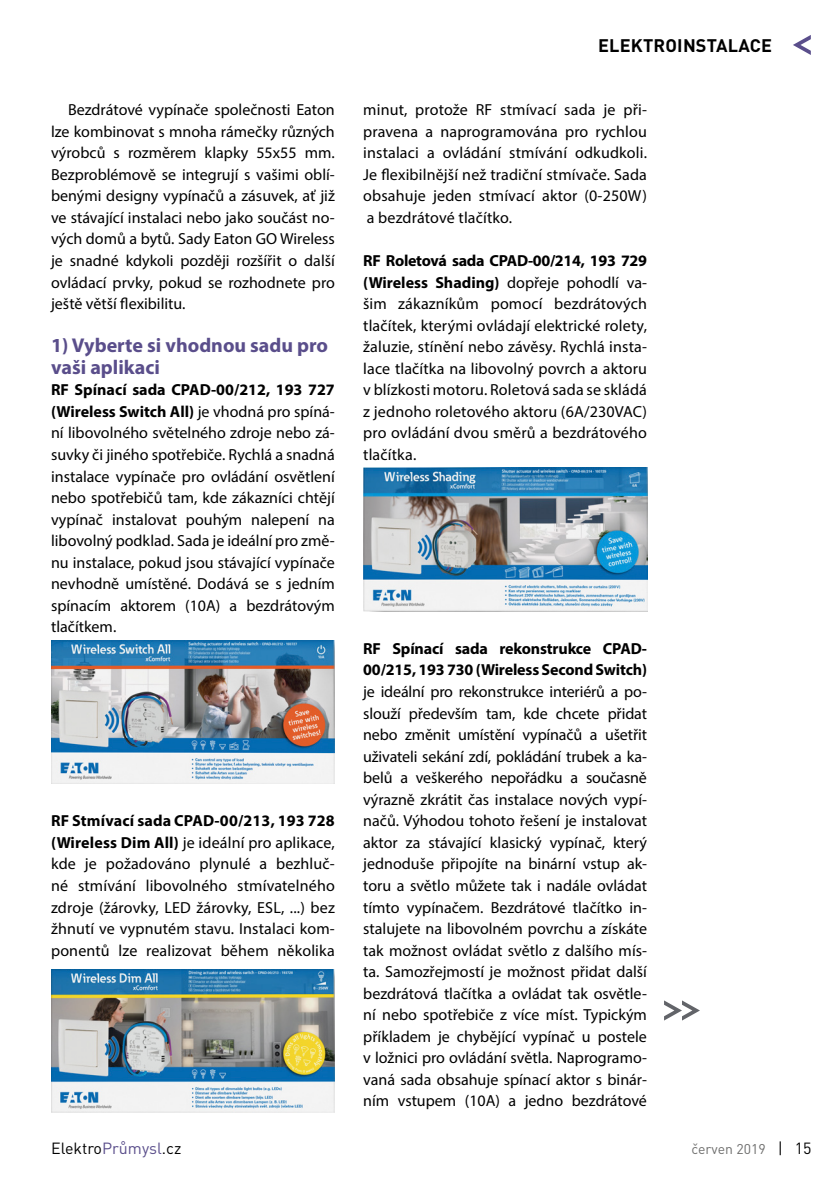
<style>
.page{position:relative;width:840px;height:1191px;background:#fff}
.page>*{position:absolute;margin:0;border:0;box-sizing:border-box;transform-origin:0 0}
.Nadpis{font:700 20px/21.6px "Myriad Pro";color:#5a4e8b}
.t1{font:700 18px "DIN Pro";letter-spacing:.01em;color:#000}
.Text_-_prni_odstavec{font:16px/21.6px "Myriad Pro";letter-spacing:.005em;color:#000;text-align:justify}
.Text_-_další_odstave{font:16px/21.6px "Myriad Pro";color:#000;text-align:justify}
.t2{font:16px "DIN Pro";color:#000}
.t3{font:14px "DIN Pro";color:#6f6f6e}
.s1{font-weight:700}
.s2{color:#5a4e8b}
.s3{font-size:16px;color:#000}
</style>
<div class="page">
<svg style="left:793px;top:35px;width:17px;height:20px"></svg>
<img style="left:51px;top:641px;width:283px;height:142px">
<img style="left:51px;top:970px;width:283px;height:142px">
<img style="left:363px;top:467px;width:283px;height:144px">
<svg style="left:664px;top:1000px;width:35px;height:20px"></svg>
<p class="Text_-_další_odstave" style="left:51px;top:99px;width:285px;text-indent:17px">Bezdrátové vypínače společnosti Eaton lze kombinovat s mnoha rámečky různých výrobců s rozměrem klapky 55x55 mm.<br>Bezproblémově se integrují s vašimi oblí&shy;benými designy vypínačů a zásuvek, ať již ve stávající instalaci nebo jako součást no&shy;vých domů a bytů. Sady Eaton GO Wireless je snadné kdykoli později rozšířit o další ovládací prvky, pokud se rozhodnete pro ještě větší flexibilitu.</p>
<p class="Nadpis" style="left:51px;top:334px;width:278px">1) Vyberte si vhodnou sadu pro vaši aplikaci</p>
<p class="Text_-_prni_odstavec" style="left:51px;top:379px;width:285px"><span class="s1">RF Spínací sada CPAD-00/212, 193 727 (Wireless Switch All)</span> je vhodná pro spíná&shy;ní libovolného světelného zdroje nebo zá&shy;suvky či jiného spotřebiče. Rychlá a snadná instalace vypínače pro ovládání osvětlení nebo spotřebičů tam, kde zákazníci chtějí vypínač instalovat pouhým nalepení na libovolný podklad. Sada je ideální pro změ&shy;nu instalace, pokud jsou stávající vypínače nevhodně umístěné. Dodává se s jedním spínacím aktorem (10A) a bezdrátovým tlačítkem.</p>
<p class="Text_-_prni_odstavec" style="left:51px;top:810px;width:285px"><span class="s1">RF Stmívací sada CPAD-00/213, 193 728 (Wireless Dim All)</span> je ideální pro aplikace, kde je požadováno plynulé a bezhluč&shy;né stmívání libovolného stmívatelného zdroje (žárovky, LED žárovky, ESL, ...) bez žhnutí ve vypnutém stavu. Instalaci kom&shy;ponentů lze realizovat během několika</p>
<p class="t2" style="left:51px;top:1137px;width:132px">Elektro<span class="s2">Průmysl</span>.cz</p>
<p class="t1" style="left:598px;top:33px;width:175px">ELEKTROINSTALACE</p>
<p class="Text_-_prni_odstavec" style="left:363px;top:99px;width:285px">minut, protože RF stmívací sada je při&shy;pravena a naprogramována pro rychlou instalaci a ovládání stmívání odkudkoli.<br>Je flexibilnější než tradiční stmívače. Sada obsahuje jeden stmívací aktor (0-250W) a bezdrátové tlačítko.</p>
<p class="Text_-_prni_odstavec" style="left:363px;top:249px;width:285px"><span class="s1">RF Roletová sada CPAD-00/214, 193 729 (Wireless Shading)</span> dopřeje pohodlí va&shy;šim zákazníkům pomocí bezdrátových tlačítek, kterými ovládají elektrické rolety, žaluzie, stínění nebo závěsy. Rychlá insta&shy;lace tlačítka na libovolný povrch a aktoru v blízkosti motoru. Roletová sada se skládá z jednoho roletového aktoru (6A/230VAC) pro ovládání dvou směrů a bezdrátového tlačítka.</p>
<p class="Text_-_prni_odstavec" style="left:363px;top:637px;width:285px"><span class="s1">RF Spínací sada rekonstrukce CPAD-00/215, 193 730 (Wireless Second Switch) </span>je ideální pro rekonstrukce interiérů a po&shy;slouží především tam, kde chcete přidat nebo změnit umístění vypínačů a ušetřit uživateli sekání zdí, pokládání trubek a ka&shy;belů a veškerého nepořádku a současně výrazně zkrátit čas instalace nových vypí&shy;načů. Výhodou tohoto řešení je instalovat aktor za stávající klasický vypínač, který jednoduše připojíte na binární vstup ak&shy;toru a světlo můžete tak i nadále ovládat tímto vypínačem. Bezdrátové tlačítko in&shy;stalujete na libovolném povrchu a získáte tak možnost ovládat světlo z dalšího mís&shy;ta. Samozřejmostí je možnost přidat další bezdrátová tlačítka a ovládat tak osvětle&shy;ní nebo spotřebiče z více míst. Typickým příkladem je chybějící vypínač u postele v ložnici pro ovládání světla. Naprogramo&shy;vaná sada obsahuje spínací aktor s binár&shy;ním vstupem (10A) a jedno bezdrátové</p>
<p class="t3" style="left:691px;top:1139px;width:121px">červen 2019 <span class="s3">| 15</span></p>
</div>
